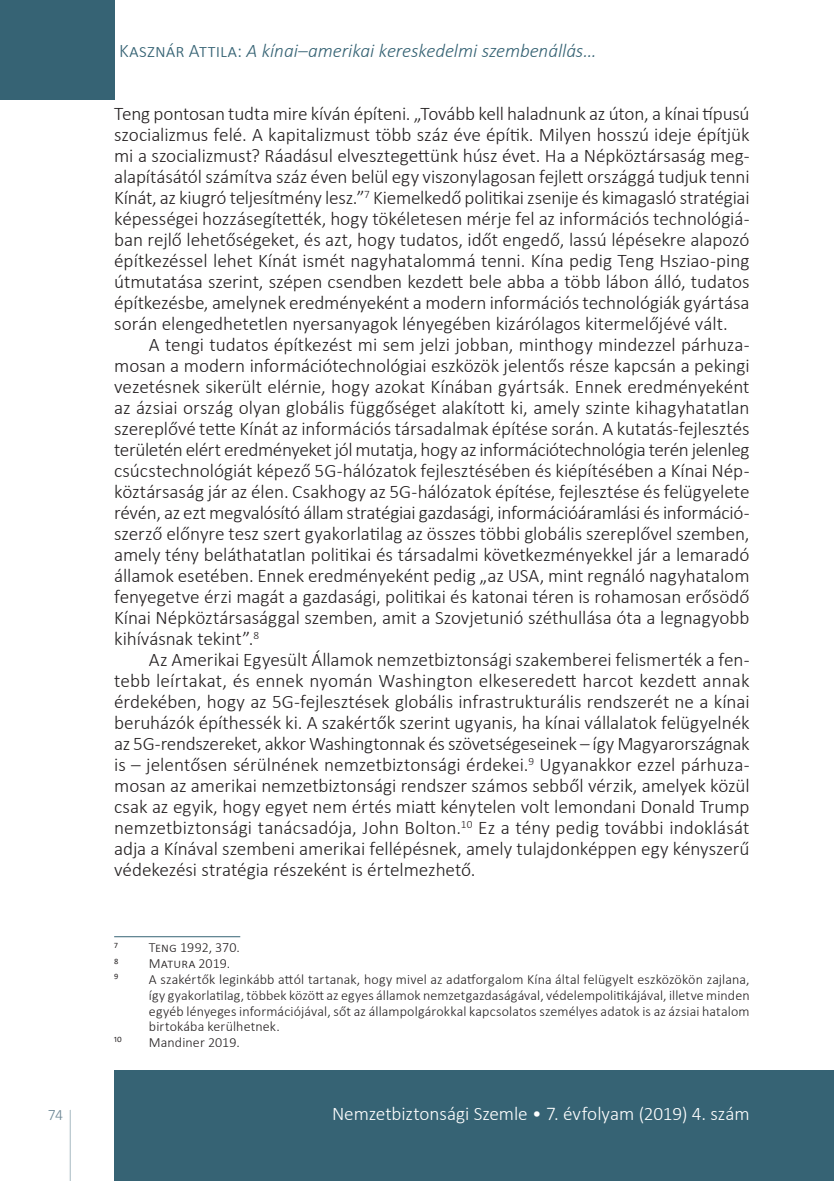
<style>
.page{position:relative;width:834px;height:1181px;background:#fff}
.page>*{position:absolute;margin:0;border:0;box-sizing:border-box;transform-origin:0 0}
.Body{font:300 19.25px/21px "Calibri";letter-spacing:-.005em;color:#231f20;text-align:justify}
.Body___SB_3_mm{font:300 19.25px/21px "Calibri";letter-spacing:-.005em;color:#231f20;text-align:justify}
.Running_header_left{font:italic 300 19.25px "Calibri";letter-spacing:-.005em;color:#366374}
.Running_header_left-2{font:300 19.25px "Calibri";letter-spacing:-.005em;color:#fff}
.Running_header_right{font:300 15.75px "Calibri";color:#6c8694}
.Footnote_text{font:300 14px/15.8px "Calibri";letter-spacing:.005em;color:#231f20;text-align:justify}
.Footnote_text-2{font:8.22px "Calibri";color:#231f20}
.s1{font-style:normal}
</style>
<div class="page">
<svg style="left:69px;top:1110px;width:2px;height:71px"></svg>
<div style="left:114px;top:1070px;width:719px;height:111px;background:#366374"></div>
<div style="left:0;top:0;width:114px;height:99px;background:#366374"></div>
<hr style="left:114px;top:936px;width:126px;height:1px;background:#366374">
<p class="Running_header_left" style="left:119px;top:39px;width:478px"><span class="s1">Kasznár Attila:</span> A kínai–amerikai kereskedelmi szembenállás…</p>
<p class="Body___SB_3_mm" style="left:114px;top:103px;width:636px">Teng pontosan tudta mire kíván építeni. „Tovább kell haladnunk az úton, a kínai típusú szocializmus felé. A kapitalizmust több száz éve építik. Milyen hosszú ideje építjük mi a szocializmust? Ráadásul elvesztegettünk húsz évet. Ha a Népköztársaság meg&shy;alapításától számítva száz éven belül egy viszonylagosan fejlett országgá tudjuk tenni Kínát, az kiugró teljesítmény lesz.”<sup>7</sup> Kiemelkedő politikai zsenije és kimagasló stratégiai képességei hozzásegítették, hogy tökéletesen mérje fel az információs technológiá&shy;ban rejlő lehetőségeket, és azt, hogy tudatos, időt engedő, lassú lépésekre alapozó építkezéssel lehet Kínát ismét nagyhatalommá tenni. Kína pedig Teng Hsziao-ping útmutatása szerint, szépen csendben kezdett bele abba a több lábon álló, tudatos építkezésbe, amelynek eredményeként a modern információs technológiák gyártása során elengedhetetlen nyersanyagok lényegében kizárólagos kitermelőjévé vált.</p>
<p class="Body" style="left:114px;top:334px;width:636px;text-indent:35px">A tengi tudatos építkezést mi sem jelzi jobban, minthogy mindezzel párhuza&shy;mosan a modern információtechnológiai eszközök jelentős része kapcsán a pekingi vezetésnek sikerült elérnie, hogy azokat Kínában gyártsák. Ennek eredményeként az ázsiai ország olyan globális függőséget alakított ki, amely szinte kihagyhatatlan szereplővé tette Kínát az információs társadalmak építése során. A kutatás-fejlesztés területén elért eredményeket jól mutatja, hogy az információtechnológia terén jelenleg csúcstechnológiát képező 5G-hálózatok fejlesztésében és kiépítésében a Kínai Nép&shy;köztársaság jár az élen. Csakhogy az 5G-hálózatok építése, fejlesztése és felügyelete révén, az ezt megvalósító állam stratégiai gazdasági, információáramlási és információ&shy;szerző előnyre tesz szert gyakorlatilag az összes többi globális szereplővel szemben, amely tény beláthatatlan politikai és társadalmi következményekkel jár a lemaradó államok esetében. Ennek eredményeként pedig „az USA, mint regnáló nagyhatalom fenyegetve érzi magát a gazdasági, politikai és katonai téren is rohamosan erősödő Kínai Népköztársasággal szemben, amit a Szovjetunió széthullása óta a legnagyobb kihívásnak tekint”.<sup>8</sup></p>
<p class="Body" style="left:114px;top:649px;width:636px;text-indent:35px">Az Amerikai Egyesült Államok nemzetbiztonsági szakemberei felismerték a fen&shy;tebb leírtakat, és ennek nyomán Washington elkeseredett harcot kezdett annak érdekében, hogy az 5G-fejlesztések globális infrastrukturális rendszerét ne a kínai beruházók építhessék ki. A szakértők szerint ugyanis, ha kínai vállalatok felügyelnék az 5G-rendszereket, akkor Washingtonnak és szövetségeseinek – így Magyarországnak is – jelentősen sérülnének nemzetbiztonsági érdekei.<sup>9</sup> Ugyanakkor ezzel párhuza&shy;mosan az amerikai nemzetbiztonsági rendszer számos sebből vérzik, amelyek közül csak az egyik, hogy egyet nem értés miatt kénytelen volt lemondani Donald Trump nemzetbiztonsági tanácsadója, John Bolton.<sup>10</sup> Ez a tény pedig további indoklását adja a Kínával szembeni amerikai fellépésnek, amely tulajdonképpen egy kényszerű védekezési stratégia részeként is értelmezhető.</p>
<p class="Footnote_text-2" style="left:114px;top:939px;width:5px">7</p>
<p class="Footnote_text" style="left:149px;top:940px;width:92px">Teng 1992, 370.</p>
<p class="Footnote_text-2" style="left:114px;top:955px;width:6px">8</p>
<p class="Footnote_text" style="left:149px;top:955px;width:83px">Matura 2019.</p>
<p class="Footnote_text-2" style="left:114px;top:971px;width:6px">9</p>
<p class="Footnote_text" style="left:149px;top:971px;width:602px">A szakértők leginkább attól tartanak, hogy mivel az adatforgalom Kína által felügyelt eszközökön zajlana, így gyakorlatilag, többek között az egyes államok nemzetgazdaságával, védelempolitikájával, illetve minden egyéb lényeges információjával, sőt az állampolgárokkal kapcsolatos személyes adatok is az ázsiai hatalom birtokába kerülhetnek.</p>
<p class="Footnote_text-2" style="left:114px;top:1034px;width:9px">10</p>
<p class="Footnote_text" style="left:149px;top:1034px;width:92px">Mandiner 2019.</p>
<p class="Running_header_right" style="left:48px;top:1105px;width:17px">74</p>
<p class="Running_header_left-2" style="left:332px;top:1102px;width:419px">Nemzetbiztonsági Szemle • 7. évfolyam (2019) 4. szám</p>
</div>
